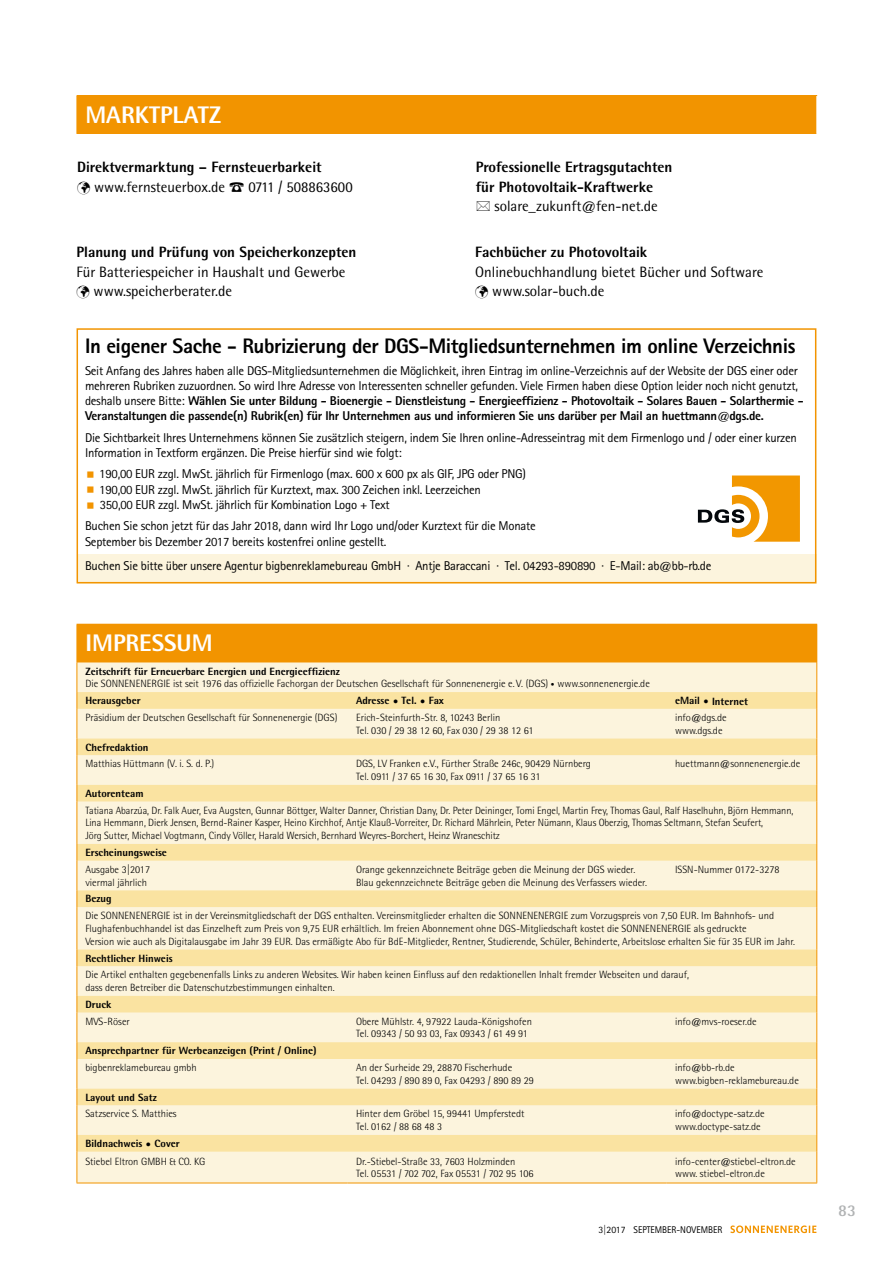
<style>
.page{position:relative;width:893px;height:1263px;background:#fff}
.page>*{position:absolute;margin:0;border:0;box-sizing:border-box;transform-origin:0 0}
.t1{font:800 24px "Rotis Semi Sans Std";color:#fff}
.t2{font:800 21px "Rotis Sans Serif";letter-spacing:-.02em;color:#000}
.t3{font:700 16.5px "Rotis Semi Sans Std";color:#b1b3b4}
.t4{font:15px "Rotis Semi Sans Std";color:#000}
.t5{font:800 15px/19.5px "Rotis Semi Sans Std";color:#000}
.t6{font:12.75px/15.3px "Rotis Sans Serif";letter-spacing:-.02em;color:#000}
.t7{font:300 10.5px/12.8px "Rotis Semi Sans Std";color:#000}
.t8{font:800 10.5px "Rotis Semi Sans Std";color:#000}
.t9{font:9.75px "Rotis Sans Serif Std";color:#000}
.s1{font-weight:800}
.s2{font-size:7.5px}
</style>
<div class="page">
<svg style="left:730px;top:1225px;width:86px;height:8px"></svg>
<div style="left:77px;top:624px;width:740px;height:38px;background:#f29400"></div>
<div style="left:78px;top:662px;width:738px;height:520px;background:#fcf4dd"></div>
<svg style="left:78px;top:692px;width:738px;height:460px;background:#fbedc7"></svg>
<hr style="left:77px;top:662px;width:1px;height:30px;background:#f29400">
<hr style="left:816px;top:662px;width:1px;height:30px;background:#f29400">
<svg style="left:77px;top:692px;width:1px;height:63px"></svg>
<svg style="left:816px;top:692px;width:1px;height:63px"></svg>
<hr style="left:77px;top:755px;width:1px;height:30px;background:#f29400">
<hr style="left:816px;top:755px;width:1px;height:30px;background:#f29400">
<svg style="left:77px;top:785px;width:1px;height:17px"></svg>
<svg style="left:816px;top:785px;width:1px;height:17px"></svg>
<hr style="left:77px;top:802px;width:1px;height:42px;background:#f29400">
<hr style="left:816px;top:802px;width:1px;height:42px;background:#f29400">
<svg style="left:77px;top:844px;width:1px;height:63px"></svg>
<svg style="left:816px;top:844px;width:1px;height:63px"></svg>
<hr style="left:77px;top:907px;width:1px;height:42px;background:#f29400">
<hr style="left:816px;top:907px;width:1px;height:42px;background:#f29400">
<svg style="left:77px;top:949px;width:1px;height:17px"></svg>
<svg style="left:816px;top:949px;width:1px;height:17px"></svg>
<hr style="left:77px;top:966px;width:1px;height:30px;background:#f29400">
<hr style="left:816px;top:966px;width:1px;height:30px;background:#f29400">
<svg style="left:77px;top:996px;width:1px;height:16px"></svg>
<svg style="left:816px;top:996px;width:1px;height:16px"></svg>
<hr style="left:77px;top:1012px;width:1px;height:30px;background:#f29400">
<hr style="left:816px;top:1012px;width:1px;height:30px;background:#f29400">
<svg style="left:77px;top:1042px;width:1px;height:63px"></svg>
<svg style="left:816px;top:1042px;width:1px;height:63px"></svg>
<hr style="left:77px;top:1105px;width:1px;height:30px;background:#f29400">
<hr style="left:816px;top:1105px;width:1px;height:30px;background:#f29400">
<svg style="left:77px;top:1135px;width:1px;height:17px"></svg>
<svg style="left:816px;top:1135px;width:1px;height:17px"></svg>
<hr style="left:77px;top:1152px;width:1px;height:30px;background:#f29400">
<hr style="left:816px;top:1152px;width:1px;height:30px;background:#f29400">
<hr style="left:77px;top:1182px;width:271px;height:1px;background:#f29400">
<hr style="left:348px;top:1182px;width:318px;height:1px;background:#f29400">
<hr style="left:666px;top:1182px;width:151px;height:1px;background:#f29400">
<div style="left:77px;top:96px;width:740px;height:38px;background:#f29400"></div>
<hr style="left:77px;top:95px;width:740px;height:1px;background:#f29400">
<hr style="left:816px;top:96px;width:1px;height:38px;background:#fff">
<div style="left:77px;top:554px;width:739px;height:29px;background:#fcf4dd"></div>
<div style="left:77px;top:328px;width:739px;height:255px;border:2px solid #f29400"></div>
<svg style="left:698px;top:475px;width:102px;height:67px"></svg>
<h1 class="t1" style="left:85px;top:99px;width:137px">MARKTPLATZ</h1>
<h3 class="t5" style="left:77px;top:157px;width:246px">Direktvermarktung – Fernsteuerbarkeit</h3>
<h3 class="t4" style="left:77px;top:178px;width:149px">✓ www.fernsteuerbox.de</h3>
<h3 class="t4" style="left:248px;top:178px;width:106px">0711 / 508863600</h3>
<h3 class="t5" style="left:77px;top:242px;width:281px">Planung und Prüfung von Speicherkonzepten</h3>
<h3 class="t4" style="left:77px;top:263px;width:271px">Für Batteriespeicher in Haushalt und Gewerbe</h3>
<h3 class="t4" style="left:77px;top:282px;width:157px">✓ www.speicherberater.de</h3>
<h3 class="t5" style="left:476px;top:157px;width:198px">Professionelle Ertragsgutachten für Photovoltaik-Kraftwerke</h3>
<h3 class="t4" style="left:494px;top:197px;width:165px">solare_zukunft@fen-net.de</h3>
<h3 class="t5" style="left:475px;top:242px;width:174px">Fachbücher zu Photovoltaik</h3>
<h3 class="t4" style="left:475px;top:263px;width:290px">Onlinebuchhandlung bietet Bücher und Software</h3>
<h3 class="t4" style="left:475px;top:282px;width:131px">✓ www.solar-buch.de</h3>
<h2 class="t2" style="left:85px;top:333px;width:712px">In eigener Sache - Rubrizierung der DGS-Mitgliedsunternehmen im online Verzeichnis</h2>
<p class="t6" style="left:85px;top:362px;width:720px">Seit Anfang des Jahres haben alle DGS-Mitgliedsunternehmen die Möglichkeit, ihren Eintrag im online-Verzeichnis auf der Website der DGS einer oder mehreren Rubriken zuzuordnen. So wird Ihre Adresse von Interessenten schneller gefunden. Viele Firmen haben diese Option leider noch nicht genutzt, deshalb unsere Bitte: <span class="s1">Wählen Sie unter Bildung - Bioenergie - Dienstleistung - Energieeffizienz - Photovoltaik - Solares Bauen - Solarthermie - Veranstaltungen die passende(n) Rubrik(en) für Ihr Unternehmen aus und informieren Sie uns darüber per Mail an huettmann@dgs.de.</span></p>
<p class="t6" style="left:85px;top:430px;width:713px">Die Sichtbarkeit Ihres Unternehmens können Sie zusätzlich steigern, indem Sie Ihren online-Adresseintrag mit dem Firmenlogo und / oder einer kurzen<br>Information in Textform ergänzen. Die Preise hierfür sind wie folgt:</p>
<p class="t6" style="left:99px;top:466px;width:428px">190,00 EUR zzgl. MwSt. jährlich für Firmenlogo (max. 600 x 600 px als GIF, JPG oder PNG)<br>190,00 EUR zzgl. MwSt. jährlich für Kurztext, max. 300 Zeichen inkl. Leerzeichen<br>350,00 EUR zzgl. MwSt. jährlich für Kombination Logo + Text</p>
<p class="t6" style="left:85px;top:518px;width:452px">Buchen Sie schon jetzt für das Jahr 2018, dann wird Ihr Logo und/oder Kurztext für die Monate<br>September bis Dezember 2017 bereits kostenfrei online gestellt.</p>
<p class="t6" style="left:85px;top:558px;width:628px">Buchen Sie bitte über unsere Agentur bigbenreklamebureau GmbH · Antje Baraccani · Tel. 04293-890890 · E-Mail: ab@bb-rb.de</p>
<h1 class="t1" style="left:85px;top:628px;width:129px">IMPRESSUM</h1>
<p class="t7" style="left:85px;top:665px;width:566px"><span class="s1">Zeitschrift für Erneuerbare Energien und Energieeffizienz<br></span>Die SONNENENERGIE ist seit 1976 das offizielle Fachorgan der Deutschen Gesellschaft fü r Sonnenenergie e.V. (DGS) <span class="s2">•</span> www.sonnenenergie.de</p>
<p class="t8" style="left:85px;top:694px;width:57px">Herausgeber</p>
<p class="t8" style="left:356px;top:694px;width:89px">Adresse • Tel. • Fax</p>
<p class="t8" style="left:675px;top:695px;width:75px">eMail • Internet</p>
<p class="t7" style="left:85px;top:711px;width:254px">Präsidium der Deutschen Gesellschaft fü r Sonnenenergie (DGS)</p>
<p class="t7" style="left:356px;top:711px;width:179px">Erich-Steinfurth-Str. 8, 10243 Berlin<br>Tel. 030 / 29 38 12 60, Fax 030 / 29 38 12 61</p>
<p class="t7" style="left:675px;top:711px;width:53px">info@dgs.de www.dgs.de</p>
<p class="t8" style="left:85px;top:740px;width:65px">Chefredaktion</p>
<p class="t7" style="left:85px;top:757px;width:130px">Matthias Hüttmann (V. i. S. d. P.)</p>
<p class="t7" style="left:356px;top:757px;width:236px">DGS, LV Franken e.V., Fü rther Straße 246c, 90429 Nü rnberg<br>Tel. 0911 / 37 65 16 30, Fax 0911 / 37 65 16 31</p>
<p class="t7" style="left:675px;top:757px;width:127px">huettmann@sonnenenergie.de</p>
<p class="t8" style="left:85px;top:787px;width:60px">Autorenteam</p>
<p class="t7" style="left:85px;top:804px;width:709px">Tatiana Abarzúa, Dr. Falk Auer, Eva Augsten, Gunnar Böttger, Walter Danner, Christian Dany, Dr. Peter Deininger, Tomi Engel, Martin Frey, Thomas Gaul, Ralf Haselhuhn, Björn Hemmann,<br>Lina Hemmann, Dierk Jensen, Bernd-Rainer Kasper, Heino Kirchhof, Antje Klauß-Vorreiter, Dr. Richard Mährlein, Peter Nü mann, Klaus Oberzig, Thomas Seltmann, Stefan Seufert,<br>Jörg Sutter, Michael Vogtmann, Cindy Völler, Harald Wersich, Bernhard Weyres-Borchert, Heinz Wraneschitz</p>
<p class="t8" style="left:85px;top:846px;width:83px">Erscheinungsweise</p>
<p class="t7" style="left:85px;top:863px;width:66px">Ausgabe 3|2017 viermal jährlich</p>
<p class="t7" style="left:356px;top:863px;width:292px">Orange gekennzeichnete Beiträge geben die Meinung der DGS wieder.<br>Blau gekennzeichnete Beiträge geben die Meinung des Verfassers wieder.</p>
<p class="t7" style="left:675px;top:863px;width:106px">ISSN-Nummer 0172-3278</p>
<p class="t8" style="left:85px;top:892px;width:28px">Bezug</p>
<p class="t7" style="left:85px;top:909px;width:711px">Die SONNENENERGIE ist in der Vereinsmitgliedschaft der DGS enthalten. Vereinsmitglieder erhalten die SONNENENERGIE zum Vorzugspreis von 7,50 EUR. Im Bahnhofs- und<br>Flughafenbuchhandel ist das Einzelheft zum Preis von 9,75 EUR erhältlich. Im freien Abonnement ohne DGS-Mitgliedschaft kostet die SONNENENERGIE als gedruckte<br>Version wie auch als Digitalausgabe im Jahr 39 EUR. Das ermäßigte Abo fü r BdE-Mitglieder, Rentner, Studierende, Schü ler, Behinderte, Arbeitslose erhalten Sie fü r 35 EUR im Jahr.</p>
<p class="t8" style="left:85px;top:951px;width:89px">Rechtlicher Hinweis</p>
<p class="t7" style="left:85px;top:968px;width:605px">Die Artikel enthalten gegebenenfalls Links zu anderen Websites. Wir haben keinen Einfluss auf den redaktionellen Inhalt fremder Webseiten und darauf, dass deren Betreiber die Datenschutzbestimmungen einhalten.</p>
<p class="t8" style="left:85px;top:998px;width:27px">Druck</p>
<p class="t7" style="left:85px;top:1015px;width:46px">MVS-Röser</p>
<p class="t7" style="left:356px;top:1015px;width:177px">Obere Mü hlstr. 4, 97922 Lauda-Königshofen<br>Tel. 09343 / 50 93 03, Fax 09343 / 61 49 91</p>
<p class="t7" style="left:675px;top:1015px;width:83px">info@mvs-roeser.de</p>
<p class="t8" style="left:85px;top:1044px;width:233px">Ansprechpartner für Werbeanzeigen (Print / Online)</p>
<p class="t7" style="left:85px;top:1061px;width:113px">bigbenreklamebureau gmbh</p>
<p class="t7" style="left:356px;top:1061px;width:179px">An der Surheide 29, 28870 Fischerhude<br>Tel. 04293 / 890 89 0, Fax 04293 / 890 89 29</p>
<p class="t7" style="left:675px;top:1061px;width:125px">info@bb-rb.de www.bigben-reklamebureau.de</p>
<p class="t8" style="left:85px;top:1090px;width:73px">Layout und Satz</p>
<p class="t7" style="left:85px;top:1107px;width:93px">Satzservice S. Matthies</p>
<p class="t7" style="left:356px;top:1107px;width:170px">Hinter dem Gröbel 15, 99441 Umpferstedt<br>Tel. 0162 / 88 68 48 3</p>
<p class="t7" style="left:675px;top:1107px;width:91px">info@doctype-satz.de www.doctype-satz.de</p>
<p class="t8" style="left:85px;top:1137px;width:96px">Bildnachweis • Cover</p>
<p class="t7" style="left:85px;top:1155px;width:122px">Stiebel Eltron GMBH &amp; CO. KG</p>
<p class="t7" style="left:356px;top:1155px;width:179px">Dr.-Stiebel-Straße 33, 7603 Holzminden<br>Tel. 05531 / 702 702, Fax 05531 / 702 95 106</p>
<p class="t7" style="left:675px;top:1155px;width:122px">info-center@stiebel-eltron.de www. stiebel-eltron.de</p>
<p class="t9" style="left:598px;top:1223px;width:125px">3|2017 SEPTEMBER-NOVEMBER</p>
<h3 class="t3" style="left:838px;top:1200px;width:19px">83</h3>
</div>
